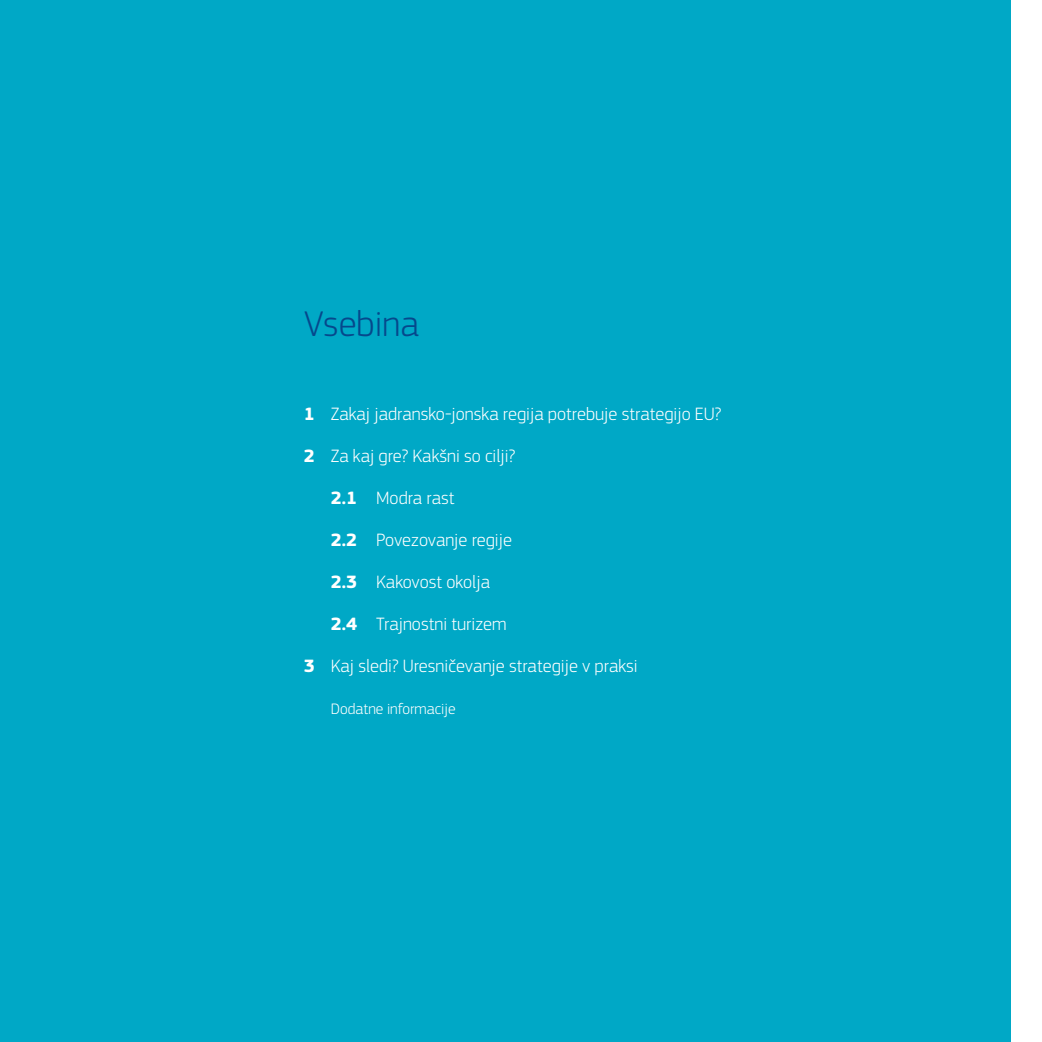
<style>
.page{position:relative;width:1042px;height:1042px;background:#fff}
.page>*{position:absolute;margin:0;border:0;box-sizing:border-box;transform-origin:0 0}
.t1{font:300 37.1px "EC Square Sans Pro";color:#06488c}
.t2{font:300 18.55px "EC Square Sans Pro";color:#fff}
.t3{font:300 15.75px "EC Square Sans Pro";color:#fff}
.s1{font-weight:700}
</style>
<div class="page">
<div style="left:0;top:0;width:1010px;height:1042px;background:#00a8c6"></div>
<h1 class="t1" style="left:304px;top:302px;width:117px">Vsebina</h1>
<p class="t2" style="left:304px;top:403px;width:419px"><span class="s1">1</span> Zakaj jadransko-jonska regija potrebuje strategijo EU?</p>
<p class="t2" style="left:304px;top:445px;width:213px"><span class="s1">2</span> Za kaj gre? Kakšni so cilji?</p>
<p class="t2" style="left:331px;top:487px;width:125px"><span class="s1">2.1</span> Modra rast</p>
<p class="t2" style="left:331px;top:529px;width:183px"><span class="s1">2.2</span> Povezovanje regije</p>
<p class="t2" style="left:331px;top:571px;width:161px"><span class="s1">2.3</span> Kakovost okolja</p>
<p class="t2" style="left:331px;top:613px;width:177px"><span class="s1">2.4</span> Trajnostni turizem</p>
<p class="t2" style="left:304px;top:655px;width:335px"><span class="s1">3</span> Kaj sledi? Uresničevanje strategije v praksi</p>
<p class="t3" style="left:331px;top:700px;width:126px">Dodatne informacije</p>
</div>
